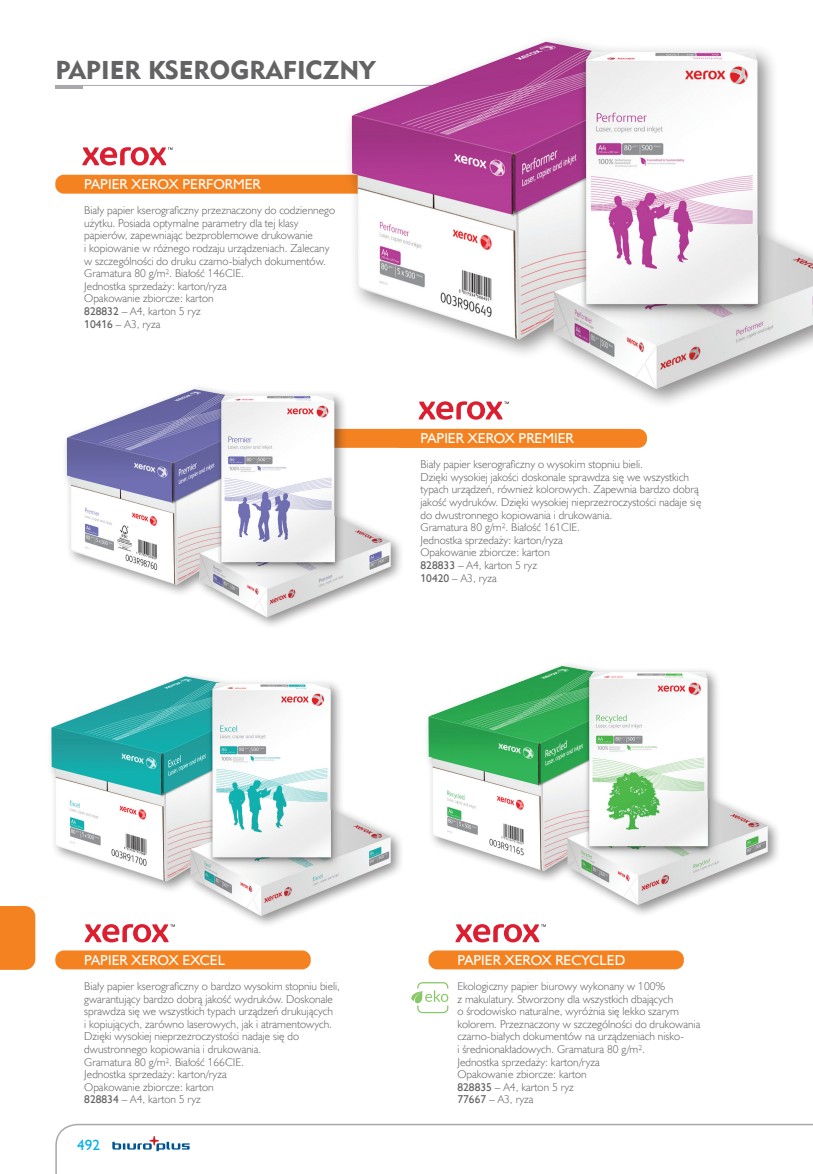
<style>
.page{position:relative;width:813px;height:1174px;background:#fff}
.page>*{position:absolute;margin:0;border:0;box-sizing:border-box;transform-origin:0 0}
.Rozdziały_nie_do_spisu{font:25.65px "Geometric 415 Blk EU";color:#636366}
.t1{font:15px "Humanst 521 EU";color:#00aeef}
.Nazwa_modułu_starego{font:14.4px "Humanst 521 EU";color:#fff}
.opis_produktów{font:11.4px/12.6px "Humanst 521 Lt EU";color:#636366}
.s1{font-family:"Humanst 521 EU"}
</style>
<div class="page">
<div style="left:0;top:906px;width:35px;height:63px;background:#f58220"></div>
<svg style="left:55px;top:1123px;width:757px;height:51px"></svg>
<svg style="left:112px;top:1136px;width:77px;height:15px"></svg>
<svg style="left:55px;top:85px;width:288px;height:1px"></svg>
<hr style="left:55px;top:86px;width:28px;height:3px;background:#a8a9ad">
<div style="left:55px;top:175px;width:411px;height:19px;background:#f58220;border-radius:9px"></div>
<svg style="left:82px;top:147px;width:90px;height:18px"></svg>
<div style="left:62px;top:385px;width:342px;height:245px;background:#231f20;opacity:.5"></div>
<img style="left:67px;top:389px;width:323px;height:228px">
<div style="left:343px;top:34px;width:469px;height:376px;background:#fff"></div>
<img style="left:351px;top:42px;width:461px;height:347px">
<div style="left:423px;top:661px;width:358px;height:257px;background:#231f20;opacity:.5"></div>
<img style="left:428px;top:666px;width:339px;height:239px">
<div style="left:46px;top:672px;width:358px;height:257px;background:#231f20;opacity:.5"></div>
<img style="left:51px;top:676px;width:339px;height:240px">
<div style="left:391px;top:429px;width:255px;height:19px;background:#f58220;border-radius:9px"></div>
<svg style="left:418px;top:401px;width:90px;height:19px"></svg>
<div style="left:428px;top:950px;width:255px;height:19px;background:#f58220;border-radius:9px"></div>
<svg style="left:455px;top:924px;width:90px;height:18px"></svg>
<div style="left:55px;top:950px;width:255px;height:19px;background:#f58220;border-radius:9px"></div>
<svg style="left:85px;top:924px;width:90px;height:18px"></svg>
<svg style="left:411px;top:982px;width:37px;height:31px"></svg>
<p class="Rozdziały_nie_do_spisu" style="left:55px;top:54px;width:321px">PAPIER KSEROGRAFICZNY</p>
<p class="Nazwa_modułu_starego" style="left:84px;top:175px;width:178px">PAPIER XEROX PERFORMER</p>
<p class="opis_produktów" style="left:84px;top:204px;width:252px">Biały papier kserograficzny przeznaczony do codziennego użytku. Posiada optymalne parametry dla tej klasy papierów, zapewniając bezproblemowe drukowanie<br>i kopiowanie w różnego rodzaju urządzeniach. Zalecany w szczególności do druku czarno-białych dokumentów.</p>
<p class="opis_produktów" style="left:84px;top:267px;width:161px">Gramatura 80 g/m². Białość 146CIE.</p>
<p class="opis_produktów" style="left:84px;top:279px;width:144px">Jednostka sprzedaży: karton/ryza</p>
<p class="opis_produktów" style="left:84px;top:292px;width:131px">Opakowanie zbiorcze: karton</p>
<p class="opis_produktów" style="left:84px;top:304px;width:118px"><span class="s1">828832</span> – A4, karton 5 ryz</p>
<p class="opis_produktów" style="left:84px;top:317px;width:78px"><span class="s1">10416</span> – A3, ryza</p>
<p class="Nazwa_modułu_starego" style="left:420px;top:429px;width:154px">PAPIER XEROX PREMIER</p>
<p class="opis_produktów" style="left:420px;top:458px;width:224px">Biały papier kserograficzny o wysokim stopniu bieli.</p>
<p class="opis_produktów" style="left:420px;top:470px;width:282px">Dzięki wysokiej jakości doskonale sprawdza się we wszystkich typach urządzeń, również kolorowych. Zapewnia bardzo dobrą jakość wydruków. Dzięki wysokiej nieprzezroczystości nadaje się do dwustronnego kopiowania i drukowania.</p>
<p class="opis_produktów" style="left:420px;top:521px;width:161px">Gramatura 80 g/m². Białość 161CIE.<br>Jednostka sprzedaży: karton/ryza</p>
<p class="opis_produktów" style="left:420px;top:546px;width:131px">Opakowanie zbiorcze: karton</p>
<p class="opis_produktów" style="left:420px;top:558px;width:118px"><span class="s1">828833</span> – A4, karton 5 ryz</p>
<p class="opis_produktów" style="left:420px;top:571px;width:78px"><span class="s1">10420</span> – A3, ryza</p>
<p class="Nazwa_modułu_starego" style="left:84px;top:951px;width:142px">PAPIER XEROX EXCEL</p>
<p class="opis_produktów" style="left:84px;top:979px;width:257px">Biały papier kserograficzny o bardzo wysokim stopniu bieli, gwarantujący bardzo dobrą jakość wydruków. Doskonale sprawdza się we wszystkich typach urządzeń drukujących<br>i kopiujących, zarówno laserowych, jak i atramentowych.<br>Dzięki wysokiej nieprzezroczystości nadaje się do dwustronnego kopiowania i drukowania.<br>Gramatura 80 g/m². Białość 166CIE.</p>
<p class="opis_produktów" style="left:84px;top:1067px;width:144px">Jednostka sprzedaży: karton/ryza</p>
<p class="opis_produktów" style="left:84px;top:1080px;width:131px">Opakowanie zbiorcze: karton</p>
<p class="opis_produktów" style="left:84px;top:1093px;width:118px"><span class="s1">828834</span> – A4, karton 5 ryz</p>
<h2 class="t1" style="left:77px;top:1135px;width:24px">492</h2>
<p class="Nazwa_modułu_starego" style="left:457px;top:951px;width:169px">PAPIER XEROX RECYCLED</p>
<p class="opis_produktów" style="left:457px;top:979px;width:244px">Ekologiczny papier biurowy wykonany w 100%<br>z makulatury. Stworzony dla wszystkich dbających<br>o środowisko naturalne, wyróżnia się lekko szarym kolorem. Przeznaczony w szczególności do drukowania czarno-białych dokumentów na urządzeniach nisko-<br>i średnionakładowych. Gramatura 80 g/m².</p>
<p class="opis_produktów" style="left:457px;top:1055px;width:144px">Jednostka sprzedaży: karton/ryza</p>
<p class="opis_produktów" style="left:457px;top:1067px;width:131px">Opakowanie zbiorcze: karton</p>
<p class="opis_produktów" style="left:457px;top:1080px;width:118px"><span class="s1">828835</span> – A4, karton 5 ryz</p>
<p class="opis_produktów" style="left:457px;top:1093px;width:78px"><span class="s1">77667</span> – A3, ryza</p>
</div>
